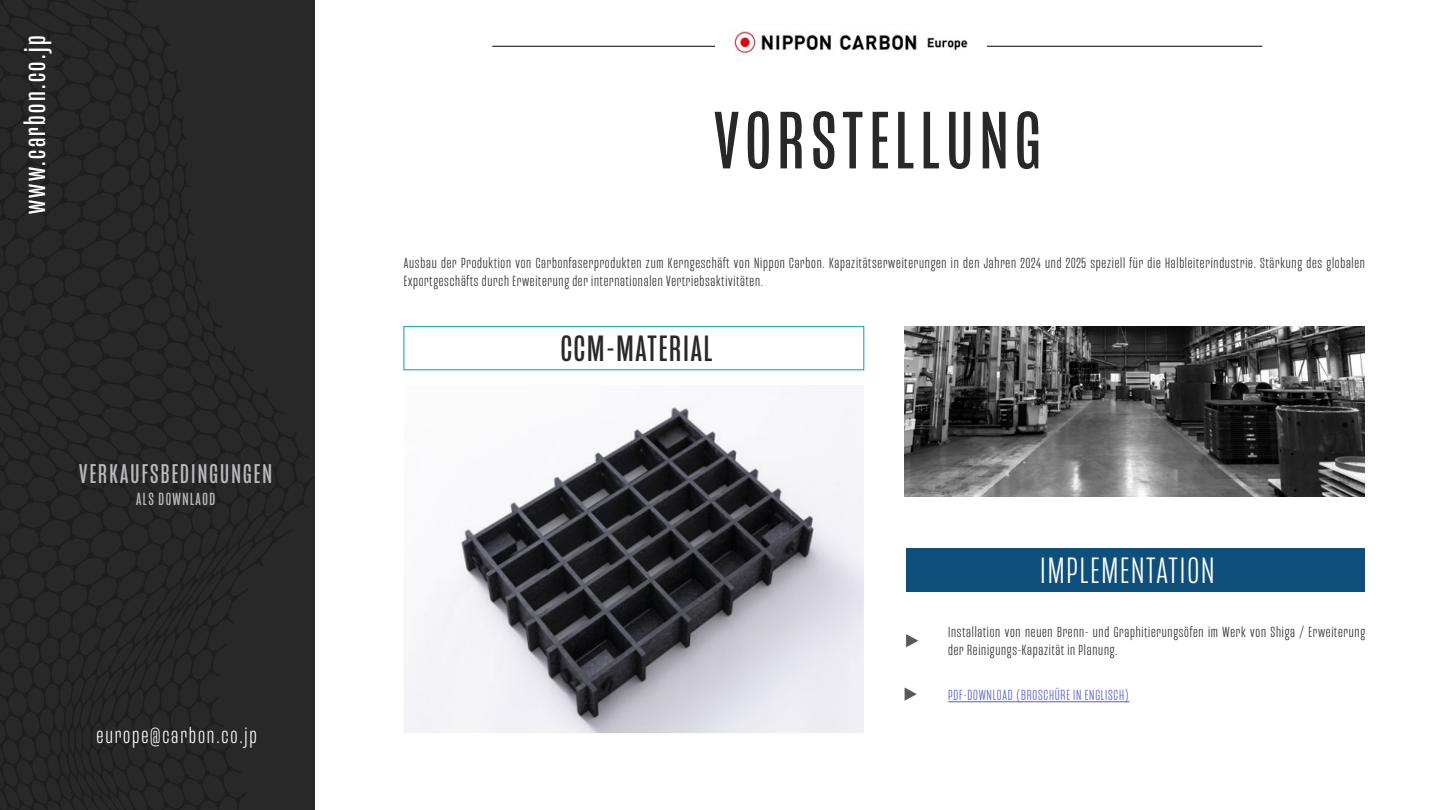
<style>
.page{position:relative;width:1440px;height:810px;background:#fff}
.page>*{position:absolute;margin:0;border:0;box-sizing:border-box;transform-origin:0 0}
.t1{font:83.25px "Mongoose";letter-spacing:.08em;color:#292829}
.t2{font:300 37.5px "Mongoose";letter-spacing:.05em;color:#fff}
.t3{font:37.5px "Mongoose";letter-spacing:.05em;color:#292829}
.t4{font:30px "Mongoose";letter-spacing:.08em;color:#fff}
.t5{font:27.75px "Mongoose";letter-spacing:.08em;color:#b8babc}
.t6{font:300 22.5px "Mongoose";letter-spacing:.08em;color:#fff}
.t7{font:18px "Mongoose";letter-spacing:.08em;color:#b8babc}
.t8{font:300 15px/18px "Mongoose";letter-spacing:.05em;color:#292829}
.t9{font:300 15px "Mongoose";letter-spacing:.05em;color:#4f5cd6}
</style>
<div class="page">
<img style="left:404px;top:405px;width:460px;height:328px">
<img style="left:905px;top:326px;width:460px;height:170px">
<hr style="left:492px;top:46px;width:285px;height:1px;background:#000">
<hr style="left:978px;top:46px;width:284px;height:1px;background:#000">
<svg style="left:0;top:0;width:315px;height:810px;background:#272627"></svg>
<img style="left:716px;top:31px;width:271px;height:23px">
<div style="left:404px;top:326px;width:460px;height:44px;border:1px solid #009dcb"></div>
<div style="left:906px;top:548px;width:459px;height:44px;background:#0e4f7c"></div>
<svg style="left:906px;top:634px;width:12px;height:13px"></svg>
<svg style="left:905px;top:688px;width:12px;height:13px"></svg>
<hr style="left:948px;top:701px;width:181px;height:1px;background:#4f5cd6">
<h3 class="t4" style="left:18px;top:214px;width:179px;rotate:-90deg">www.carbon.co.jp</h3>
<h3 class="t5" style="left:79px;top:458px;width:194px">VERKAUFSBEDINGUNGEN</h3>
<p class="t7" style="left:136px;top:489px;width:80px">ALS DOWNLAOD</p>
<h3 class="t6" style="left:96px;top:722px;width:162px">europe@carbon.co.jp</h3>
<h1 class="t1" style="left:714px;top:93px;width:328px">VORSTELLUNG</h1>
<p class="t8" style="left:404px;top:254px;width:963px">Ausbau der Produktion von Carbonfaserprodukten zum Kerngeschäft von Nippon Carbon. Kapazitätserweiterungen in den Jahren 2024 und 2025 speziell für die Halbleiterindustrie. Stärkung des globalen<br>Exportgeschäfts durch Erweiterung der internationalen Vertriebsaktivitäten.</p>
<h2 class="t3" style="left:561px;top:327px;width:153px">CCM-MATERIAL</h2>
<h2 class="t2" style="left:1040px;top:548px;width:176px">IMPLEMENTATION</h2>
<p class="t8" style="left:948px;top:623px;width:418px">Installation von neuen Brenn- und Graphitierungsöfen im Werk von Shiga / Erweiterung der Reinigungs-Kapazität in Planung.</p>
<p class="t9" style="left:948px;top:687px;width:183px">PDF-DOWNLOAD (BROSCHÜRE IN ENGLISCH)</p>
</div>
